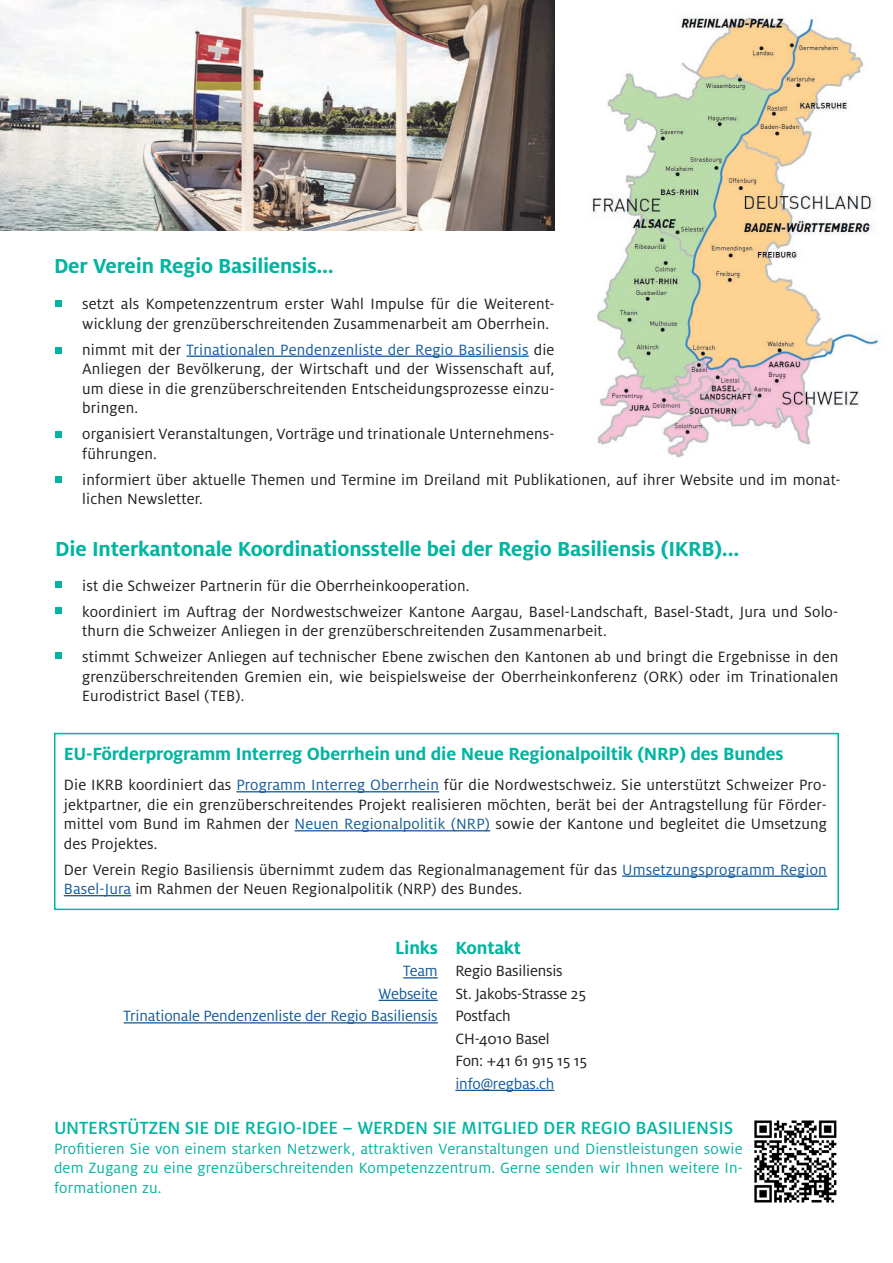
<style>
.page{position:relative;width:893px;height:1263px;background:#fff}
.page>*{position:absolute;margin:0;border:0;box-sizing:border-box;transform-origin:0 0}
.t1{font:700 22.5px "Milo Pro";letter-spacing:-.01em;color:#00b5a1}
.t2{font:700 19.5px "Milo Pro";letter-spacing:-.01em;color:#00b5a1}
.t3{font:500 19.5px "Milo Pro";letter-spacing:-.01em;color:#00b5a1}
.t4{font:16.5px/19.5px "Milo Pro";letter-spacing:.01em;color:#231f20}
.t5{font:16.5px/19.5px "Milo Pro";letter-spacing:.01em;color:#0cb3a1;text-align:justify}
.t6{font:16.5px/22.5px "Milo Pro";letter-spacing:-.01em;color:#175d9e;text-align:right}
.t7{font:16.5px/22.5px "Milo Pro";letter-spacing:-.01em;color:#231f20}
.s1{color:#175d9e}
</style>
<div class="page">
<hr style="left:187px;top:356px;width:342px;height:1px;background:#175d9e">
<hr style="left:403px;top:977px;width:35px;height:1px;background:#175d9e">
<hr style="left:378px;top:1000px;width:60px;height:1px;background:#175d9e">
<hr style="left:124px;top:1022px;width:314px;height:1px;background:#175d9e">
<div style="left:54px;top:733px;width:785px;height:177px;border:2px solid #00b5a1"></div>
<hr style="left:236px;top:791px;width:203px;height:1px;background:#175d9e">
<hr style="left:295px;top:830px;width:195px;height:1px;background:#175d9e">
<hr style="left:622px;top:875px;width:205px;height:2px;background:#175d9e">
<hr style="left:64px;top:895px;width:67px;height:1px;background:#175d9e">
<img style="left:0;top:0;width:554px;height:230px">
<hr style="left:455px;top:1090px;width:99px;height:1px;background:#175d9e">
<img style="left:591px;top:15px;width:292px;height:443px">
<div style="left:55px;top:347px;width:7px;height:7px;background:#00b5a1"></div>
<div style="left:55px;top:300px;width:7px;height:7px;background:#00b5a1"></div>
<div style="left:55px;top:431px;width:7px;height:7px;background:#00b5a1"></div>
<div style="left:55px;top:476px;width:7px;height:6px;background:#00b5a1"></div>
<div style="left:55px;top:581px;width:7px;height:7px;background:#00b5a1"></div>
<div style="left:55px;top:652px;width:7px;height:7px;background:#00b5a1"></div>
<div style="left:55px;top:607px;width:7px;height:7px;background:#00b5a1"></div>
<img style="left:754px;top:1120px;width:83px;height:83px">
<h1 class="t1" style="left:54px;top:253px;width:281px">Der Verein Regio Basiliensis...</h1>
<p class="t4" style="left:82px;top:295px;width:474px">setzt als Kompetenzzentrum erster Wahl Impulse für die Weiterent&shy;wicklung der grenzüberschreitenden Zusammenarbeit am Oberrhein.</p>
<p class="t4" style="left:82px;top:340px;width:474px;text-align:justify">nimmt mit der <span class="s1">Trinationalen Pendenzenliste der Regio Basiliensis</span> die Anliegen der Bevölkerung, der Wirtschaft und der Wissenschaft auf, um diese in die grenzüberschreitenden Entscheidungsprozesse einzu&shy;bringen.</p>
<p class="t4" style="left:82px;top:424px;width:474px">organisiert Veranstaltungen, Vorträge und trinationale Unternehmens&shy;führungen.</p>
<p class="t4" style="left:82px;top:470px;width:760px">informiert über aktuelle Themen und Termine im Dreiland mit Publikationen, auf ihrer Website und im monat&shy;lichen Newsletter.</p>
<h1 class="t1" style="left:55px;top:536px;width:686px">Die Interkantonale Koordinationsstelle bei der Regio Basiliensis (IKRB)...</h1>
<p class="t4" style="left:82px;top:573px;width:758px;line-height:25.8px">ist die Schweizer Partnerin für die Oberrheinkooperation.<br>koordiniert im Auftrag der Nordwestschweizer Kantone Aargau, Basel-Landschaft, Basel-Stadt, Jura und Solo-</p>
<p class="t4" style="left:82px;top:618px;width:758px;line-height:25.8px">thurn die Schweizer Anliegen in der grenzüberschreitenden Zusammenarbeit.<br>stimmt Schweizer Anliegen auf technischer Ebene zwischen den Kantonen ab und bringt die Ergebnisse in den</p>
<p class="t4" style="left:82px;top:667px;width:758px">grenzüberschreitenden Gremien ein, wie beispielsweise der Oberrheinkonferenz (ORK) oder im Trinationalen<br>Eurodistrict Basel (TEB).</p>
<p class="t2" style="left:64px;top:743px;width:721px">EU-Förderprogramm Interreg Oberrhein und die Neue Regionalpoiltik (NRP) des Bundes</p>
<p class="t4" style="left:64px;top:775px;width:765px;text-align:justify">Die IKRB koordiniert das <span class="s1">Programm Interreg Oberrhein</span> für die Nordwestschweiz. Sie unterstützt Schweizer Pro&shy;jektpartner, die ein grenzüberschreitendes Projekt realisieren möchten, berät bei der Antragstellung für Förder&shy;mittel vom Bund im Rahmen der <span class="s1">Neuen Regionalpolitik (NRP)</span> sowie der Kantone und begleitet die Umsetzung des Projektes.</p>
<p class="t4" style="left:64px;top:860px;width:765px">Der Verein Regio Basiliensis übernimmt zudem das Regionalmanagement für das <span class="s1">Umsetzungsprogramm Region<br>Basel-Jura</span> im Rahmen der Neuen Regionalpolitik (NRP) des Bundes.</p>
<p class="t2" style="left:395px;top:937px;width:44px">Links</p>
<p class="t6" style="left:124px;top:960px;width:316px">Team<br>Webseite<br>Trinationale Pendenzenliste der Regio Basiliensis</p>
<p class="t2" style="left:455px;top:937px;width:67px">Kontakt</p>
<p class="t7" style="left:455px;top:960px;width:133px">Regio Basiliensis<br>St. Jakobs-Strasse 25<br>Postfach<br>CH-4010 Basel<br>Fon: +41 61 915 15 15</p>
<p class="t6" style="left:455px;top:1072px;width:100px">info@regbas.ch</p>
<p class="t3" style="left:54px;top:1117px;width:681px">UNTERSTÜTZEN SIE DIE REGIO-IDEE – WERDEN SIE MITGLIED DER REGIO BASILIENSIS</p>
<p class="t5" style="left:54px;top:1139px;width:690px">Profitieren Sie von einem starken Netzwerk, attraktiven Veranstaltungen und Dienstleistungen sowie dem Zugang zu eine grenzüberschreitenden Kompetenzzentrum. Gerne senden wir Ihnen weitere In&shy;formationen zu.</p>
</div>
